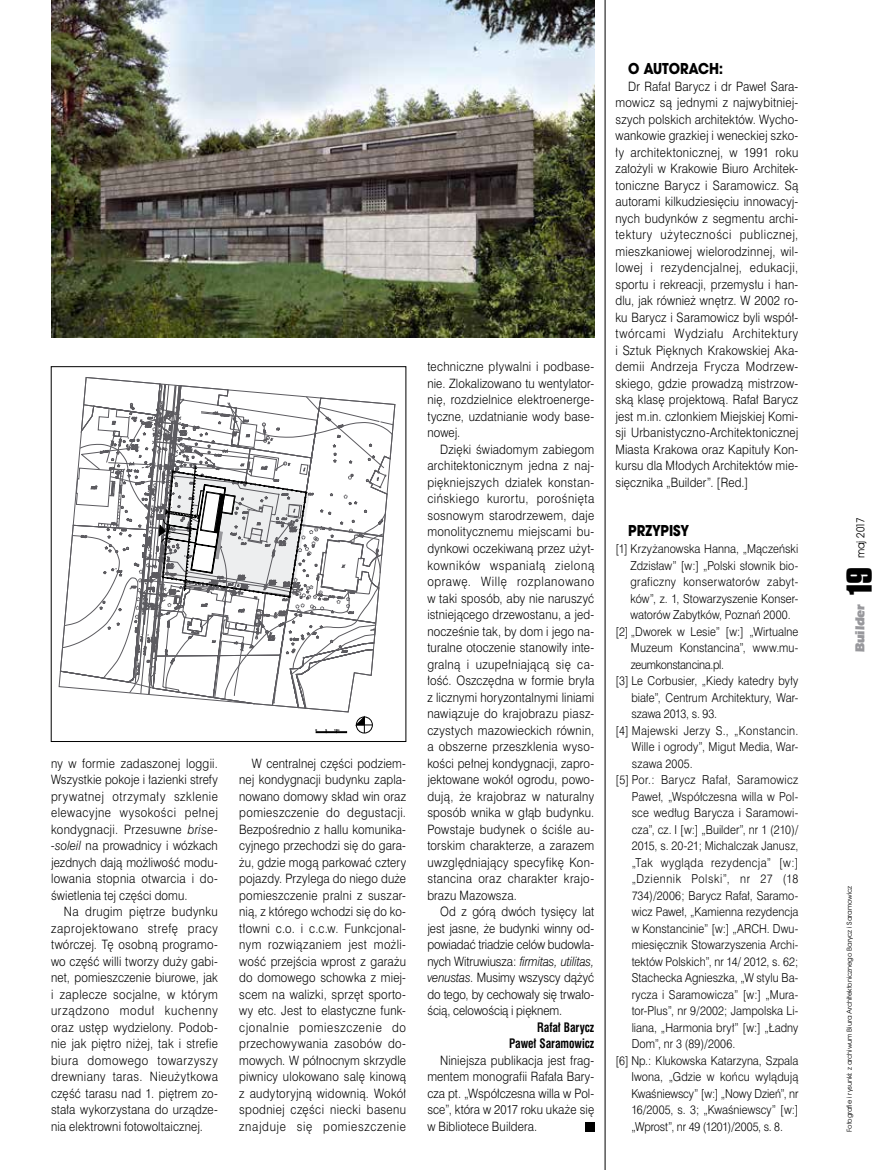
<style>
.page{position:relative;width:893px;height:1170px;background:#fff}
.page>*{position:absolute;margin:0;border:0;box-sizing:border-box;transform-origin:0 0}
.t1{font:700 30px "Compacta PL";color:#000;scale:1.2 1}
.t2{font:700 16.5px "Avant Gar Got Itc TEE";color:#000;scale:.9 1}
.t3{font:13.5px "Eras Itc PEE Ultr";letter-spacing:.02em;color:#98989c;scale:.96 1}
.t4{font:12px/16.5px "Swis 721 Lt PL";letter-spacing:.015em;color:#000;text-align:justify;scale:.9 1}
.t5{font:700 12px/16.5px "Swis 721 Cn PL";letter-spacing:-.005em;color:#000;text-align:right;scale:.9 1}
.t6{font:12px "Avant Gar Got Itc TEE";color:#000;scale:.9 1}
.t7{font:11.4px "Swis 721 Lt PL";letter-spacing:.01em;color:#000;scale:.9 1}
.t8{font:11.4px "Swis 721 Lt PL";letter-spacing:.035em;color:#000;scale:.9 1}
.t9{font:11.4px "Swis 721 Lt PL";letter-spacing:-.01em;color:#000;scale:.9 1}
.t10{font:11.4px "Swis 721 Lt PL";letter-spacing:.03em;color:#000;scale:.9 1}
.t11{font:11.4px "Swis 721 Lt PL";letter-spacing:.04em;color:#000;scale:.9 1}
.t12{font:11.4px "Swis 721 Lt PL";letter-spacing:.055em;color:#000;scale:.9 1}
.t13{font:11.4px "Swis 721 Lt PL";letter-spacing:-.025em;color:#000;scale:.9 1}
.t14{font:7.5px "Avant Gar Got Itc TEE";letter-spacing:-.015em;color:#000}
.t15{font:700 2.85px "Avant Gar Got Itc TEE";color:#000}
.s1{font-style:italic}
</style>
<div class="page">
<div style="left:304px;top:720px;width:45px;height:16px;background:linear-gradient(to right,#fff,#fff)"></div>
<svg style="left:60px;top:377px;width:333px;height:356px"></svg>
<hr style="left:605px;top:0;width:1px;height:1169px;background:#000">
<img style="left:51px;top:0;width:544px;height:338px">
<div style="left:585px;top:1122px;width:9px;height:9px;background:#000"></div>
<p class="t4" style="left:51px;top:754px;width:187px">ny w formie zadaszonej loggii.<br>Wszystkie pokoje i łazienki strefy prywatnej otrzymały szklenie elewacyjne wysokości pełnej kondygnacji. Przesuwne <span class="s1">brise--soleil</span> na prowadnicy i wózkach jezdnych dają możliwość modu&shy;lowania stopnia otwarcia i do&shy;świetlenia tej części domu.</p>
<p class="t4" style="left:51px;top:903px;width:187px;text-indent:13px">Na drugim piętrze budynku zaprojektowano strefę pracy twórczej. Tę osobną programo&shy;wo część willi tworzy duży gabi&shy;net, pomieszczenie biurowe, jak i zaplecze socjalne, w którym urządzono moduł kuchenny oraz ustęp wydzielony. Podob&shy;nie jak piętro niżej, tak i strefie biura domowego towarzyszy drewniany taras. Nieużytkowa część tarasu nad 1. piętrem zo&shy;stała wykorzystana do urządze&shy;nia elektrowni fotowoltaicznej.</p>
<p class="t15" style="left:315px;top:728px;width:3px">0</p>
<p class="t15" style="left:325px;top:728px;width:3px">5</p>
<p class="t15" style="left:334px;top:728px;width:7px">10m</p>
<p class="t4" style="left:239px;top:754px;width:187px;text-indent:13px">W centralnej części podziem&shy;nej kondygnacji budynku zapla&shy;nowano domowy skład win oraz pomieszczenie do degustacji.<br>Bezpośrednio z hallu komunika&shy;cyjnego przechodzi się do gara&shy;żu, gdzie mogą parkować cztery pojazdy. Przylega do niego duże pomieszczenie pralni z suszar&shy;nią, z którego wchodzi się do ko&shy;tłowni c.o. i c.c.w. Funkcjonal&shy;nym rozwiązaniem jest możli&shy;wość przejścia wprost z garażu do domowego schowka z miej&shy;scem na walizki, sprzęt sporto&shy;wy etc. Jest to elastyczne funk&shy;cjonalnie pomieszczenie do przechowywania zasobów do&shy;mowych. W północnym skrzydle piwnicy ulokowano salę kinową z audytoryjną widownią. Wokół spodniej części niecki basenu znajduje się pomieszczenie</p>
<p class="t4" style="left:427px;top:358px;width:187px">techniczne pływalni i podbase&shy;nie. Zlokalizowano tu wentylator&shy;nię, rozdzielnice elektroenerge&shy;tyczne, uzdatnianie wody base&shy;nowej.</p>
<p class="t4" style="left:427px;top:441px;width:187px;text-indent:13px">Dzięki świadomym zabiegom architektonicznym jedna z naj&shy;piękniejszych działek konstan&shy;cińskiego kurortu, porośnięta sosnowym starodrzewem, daje monolitycznemu miejscami bu&shy;dynkowi oczekiwaną przez użyt&shy;kowników wspaniałą zieloną oprawę. Willę rozplanowano w taki sposób, aby nie naruszyć istniejącego drzewostanu, a jed&shy;nocześnie tak, by dom i jego na&shy;turalne otoczenie stanowiły inte&shy;gralną i uzupełniającą się ca&shy;łość. Oszczędna w formie bryła z licznymi horyzontalnymi liniami nawiązuje do krajobrazu piasz&shy;czystych mazowieckich równin, a obszerne przeszklenia wyso&shy;kości pełnej kondygnacji, zapro&shy;jektowane wokół ogrodu, powo&shy;dują, że krajobraz w naturalny sposób wnika w głąb budynku.<br>Powstaje budynek o ściśle au&shy;torskim charakterze, a zarazem uwzględniający specyfikę Kon&shy;stancina oraz charakter krajo&shy;brazu Mazowsza.</p>
<p class="t4" style="left:427px;top:903px;width:187px;text-indent:13px">Od z górą dwóch tysięcy lat jest jasne, że budynki winny od&shy;powiadać triadzie celów budowla&shy;nych Witruwiusza: <span class="s1">firmitas, utilitas, venustas</span>. Musimy wszyscy dążyć do tego, by cechowały się trwało&shy;ścią, celowością i pięknem.</p>
<p class="t5" style="left:509px;top:1018px;width:96px">Rafał Barycz<br>Paweł Saramowicz</p>
<p class="t4" style="left:427px;top:1051px;width:187px;text-indent:13px">Niniejsza publikacja jest frag&shy;mentem monografii Rafała Bary&shy;cza pt. „Współczesna willa w Pol&shy;sce”, która w 2017 roku ukaże się w Bibliotece Buildera.</p>
<h2 class="t2" style="left:628px;top:59px;width:107px">O AUTORACH:</h2>
<p class="t4" style="left:615px;top:78px;width:205px;text-indent:13px">Dr Rafał Barycz i dr Paweł Sara&shy;mowicz są jednymi z najwybitniej&shy;szych polskich architektów. Wycho&shy;wankowie grazkiej i weneckiej szko&shy;ły architektonicznej, w 1991 roku założyli w Krakowie Biuro Architek&shy;toniczne Barycz i Saramowicz. Są autorami kilkudziesięciu innowacyj&shy;nych budynków z segmentu archi&shy;tektury użyteczności publicznej, mieszkaniowej wielorodzinnej, wil&shy;lowej i rezydencjalnej, edukacji, sportu i rekreacji, przemysłu i han&shy;dlu, jak również wnętrz. W 2002 ro&shy;ku Barycz i Saramowicz byli współ&shy;twórcami Wydziału Architektury i Sztuk Pięknych Krakowskiej Aka&shy;demii Andrzeja Frycza Modrzew&shy;skiego, gdzie prowadzą mistrzow&shy;ską klasę projektową. Rafał Barycz jest m.in. członkiem Miejskiej Komi&shy;sji Urbanistyczno-Architektonicznej Miasta Krakowa oraz Kapituły Kon&shy;kursu dla Młodych Architektów mie&shy;sięcznika „Builder”. [Red.]</p>
<h2 class="t2" style="left:628px;top:521px;width:69px">PRZYPISY</h2>
<p class="t7" style="left:615px;top:541px;width:205px">[1] Krzyżanowska Hanna, „Mączeński</p>
<p class="t7" style="left:630px;top:557px;width:188px">Zdzisław” [w:] „Polski słownik bio-</p>
<p class="t8" style="left:630px;top:574px;width:188px">graficzny konserwatorów zabyt-</p>
<p class="t7" style="left:630px;top:590px;width:188px">ków”, z. 1, Stowarzyszenie Konser-</p>
<p class="t7" style="left:630px;top:607px;width:179px">watorów Zabytków, Poznań 2000.</p>
<p class="t7" style="left:615px;top:623px;width:205px">[2] „Dworek w Lesie” [w:] „Wirtualne</p>
<p class="t7" style="left:631px;top:640px;width:188px">Muzeum Konstancina”, www.mu-</p>
<p class="t13" style="left:631px;top:656px;width:105px">zeumkonstancina.pl.</p>
<p class="t7" style="left:615px;top:673px;width:205px">[3] Le Corbusier, „Kiedy katedry były</p>
<p class="t7" style="left:631px;top:689px;width:187px">białe”, Centrum Architektury, War-</p>
<p class="t7" style="left:631px;top:706px;width:97px">szawa 2013, s. 93.</p>
<p class="t8" style="left:615px;top:722px;width:205px">[4] Majewski Jerzy S., „Konstancin.</p>
<p class="t7" style="left:632px;top:739px;width:187px">Wille i ogrody”, Migut Media, War-</p>
<p class="t7" style="left:632px;top:755px;width:69px">szawa 2005.</p>
<p class="t10" style="left:615px;top:772px;width:205px">[5] Por.: Barycz Rafał, Saramowicz</p>
<p class="t7" style="left:632px;top:788px;width:187px">Paweł, „Współczesna willa w Pol-</p>
<p class="t7" style="left:632px;top:805px;width:187px">sce według Barycza i Saramowi-</p>
<p class="t7" style="left:632px;top:821px;width:187px">cza”, cz. I [w:] „Builder”, nr 1 (210)/</p>
<p class="t7" style="left:632px;top:838px;width:187px">2015, s. 20-21; Michalczak Janusz,</p>
<p class="t11" style="left:632px;top:854px;width:187px">„Tak wygląda rezydencja” [w:]</p>
<p class="t12" style="left:632px;top:871px;width:187px">„Dziennik Polski”, nr 27 (18</p>
<p class="t7" style="left:632px;top:887px;width:187px">734)/2006; Barycz Rafał, Saramo-</p>
<p class="t7" style="left:632px;top:904px;width:187px">wicz Paweł, „Kamienna rezydencja</p>
<p class="t7" style="left:632px;top:920px;width:187px">w Konstancinie” [w:] „ARCH. Dwu-</p>
<p class="t7" style="left:632px;top:937px;width:187px">miesięcznik Stowarzyszenia Archi-</p>
<p class="t7" style="left:632px;top:953px;width:187px">tektów Polskich”, nr 14/ 2012, s. 62;</p>
<p class="t7" style="left:632px;top:970px;width:187px">Stachecka Agnieszka, „W stylu Ba-</p>
<p class="t7" style="left:632px;top:986px;width:187px">rycza i Saramowicza” [w:] „Mura-</p>
<p class="t7" style="left:632px;top:1003px;width:187px">tor-Plus”, nr 9/2002; Jampolska Li-</p>
<p class="t7" style="left:632px;top:1019px;width:187px">liana, „Harmonia brył” [w:] „Ładny</p>
<p class="t7" style="left:632px;top:1036px;width:117px">Dom”, nr 3 (89)/2006.</p>
<p class="t7" style="left:615px;top:1052px;width:205px">[6] Np.: Klukowska Katarzyna, Szpala</p>
<p class="t7" style="left:631px;top:1069px;width:187px">Iwona, „Gdzie w końcu wylądują</p>
<p class="t9" style="left:631px;top:1085px;width:187px">Kwaśniewscy” [w:] „Nowy Dzień”, nr</p>
<p class="t7" style="left:631px;top:1102px;width:187px">16/2005, s. 3; „Kwaśniewscy” [w:]</p>
<p class="t9" style="left:631px;top:1118px;width:170px">„Wprost”, nr 49 (1201)/2005, s. 8.</p>
<p class="t6" style="left:853px;top:558px;width:47px;rotate:-90deg">maj 2017</p>
<h1 class="t1" style="left:841px;top:595px;width:25px;rotate:-90deg">19</h1>
<p class="t3" style="left:853px;top:652px;width:52px;rotate:-90deg">Builder</p>
<p class="t14" style="left:845px;top:1131px;width:247px;rotate:-90deg">Fotografie i rysunki: z archiwum Biura Architektonicznego Barycz i Saramowicz</p>
</div>
